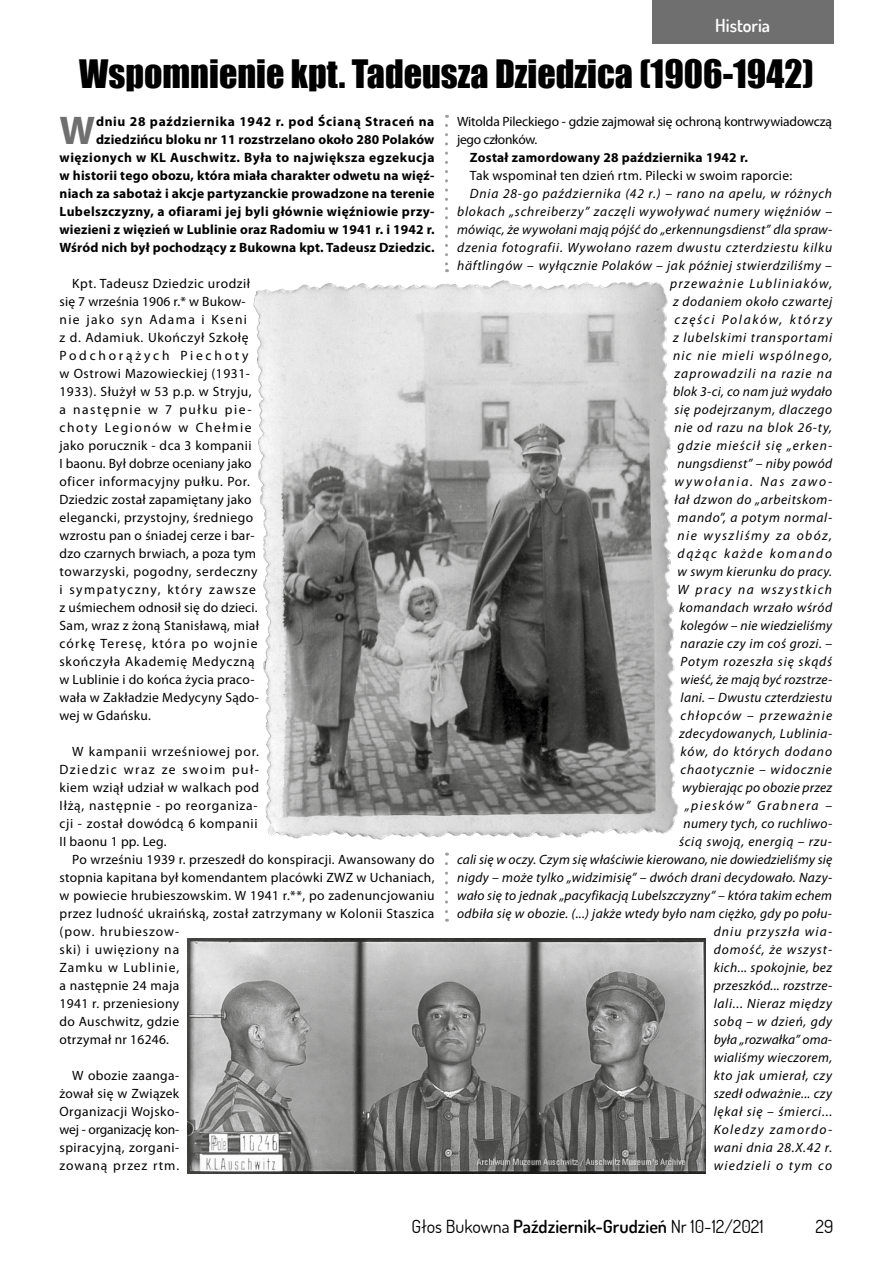
<style>
.page{position:relative;width:893px;height:1263px;background:#fff}
.page>*{position:absolute;margin:0;border:0;box-sizing:border-box;transform-origin:0 0}
.t1{font:700 40.2px "Myriad Pro";color:#706f6f}
.t2{font:36px "Impact";color:#000}
.t3{font:18px "Dosis";color:#000}
.t4{font:600 18px "Dosis";color:#fff}
.t5{font:italic 13.5px/18px "Myriad Pro";letter-spacing:.05em;color:#000;text-align:right}
.t6{font:13.5px/18px "Myriad Pro";letter-spacing:.03em;color:#000}
.t7{font:700 13.5px/18px "Myriad Pro";letter-spacing:.02em;color:#000;text-align:right}
.t8{font:13.5px/18px "Myriad Pro";letter-spacing:-.01em;color:#000}
.s1{font-style:normal}
.s2{font-weight:600}
</style>
<div class="page">
<img style="left:188px;top:938px;width:517px;height:235px">
<svg style="left:445px;top:125px;width:3px;height:147px"></svg>
<svg style="left:445px;top:863px;width:3px;height:59px"></svg>
<div style="left:652px;top:0;width:181px;height:43px;background:#706f6f"></div>
<img style="left:253px;top:280px;width:426px;height:560px">
<h3 class="t4" style="left:715px;top:13px;width:57px">Historia</h3>
<h2 class="t2" style="left:79px;top:46px;width:736px">Wspomnienie kpt. Tadeusza Dziedzica (1906-1942)</h2>
<p class="t8" style="left:457px;top:113px;width:376px">Witolda Pileckiego - gdzie zajmował się ochroną kontrwywiadowczą jego członków.</p>
<p class="t7" style="left:470px;top:148px;width:280px">Został zamordowany 28 października 1942 r.</p>
<p class="t6" style="left:470px;top:167px;width:324px">Tak wspominał ten dzień rtm. Pilecki w swoim raporcie:</p>
<p class="t5" style="left:457px;top:184px;width:377px">Dnia 28-go października (42 r.) – rano na apelu, w różnych blokach „schreiberzy” zaczęli wywoływać numery więźniów – mówiąc, że wywołani mają pójść do „erkennungsdienst” dla spraw&shy;dzenia fotografii. Wywołano razem dwustu czterdziestu kilku häftlingów <span class="s1">–</span> wyłącznie Polaków – jak później stwierdziliśmy – przeważnie Lubliniaków,<br>z dodaniem około czwartej<br>części Polaków, którzy<br>z lubelskimi transportami<br>nic nie mieli wspólnego,<br>zaprowadzili na razie na<br>blok 3-ci, co nam już wydało<br>się podejrzanym, dlaczego<br>nie od razu na blok 26-ty,<br>gdzie mieścił się „erken-<br>nungsdienst” – niby powód<br>wywołania. Nas zawo-<br>łał dzwon do „arbeitskom-<br>mando”, a potym normal-<br>nie wyszliśmy za obóz,<br>dążąc każde komando<br>w swym kierunku do pracy.<br>W pracy na wszystkich<br>komandach wrzało wśród<br>kolegów – nie wiedzieliśmy<br>narazie czy im coś grozi. –<br>Potym rozeszła się skądś<br>wieść, że mają być rozstrze-<br>lani. – Dwustu czterdziestu<br>chłopców – przeważnie<br>zdecydowanych, Lublinia-<br>ków, do których dodano<br>chaotycznie – widocznie<br>wybierając po obozie przez<br>„piesków” Grabnera –<br>numery tych, co ruchliwo-<br>ścią swoją, energią – rzu-<br>cali się w oczy. Czym się właściwie kierowano, nie dowiedzieliśmy się nigdy – może tylko „widzimisię” – dwóch drani decydowało. Nazy&shy;wało się to jednak „pacyfikacją Lubelszczyzny” – która takim echem odbiła się w obozie. (...) jakże wtedy było nam ciężko, gdy po połu&shy;dniu przyszła wia-<br>domość, że wszyst-<br>kich... spokojnie, bez<br>przeszkód... rozstrze-<br>lali... Nieraz między<br>sobą – w dzień, gdy<br>była „rozwałka” oma-<br>wialiśmy wieczorem,<br>kto jak umierał, czy<br>szedł odważnie... czy<br>lękał się – śmierci...<br>Koledzy zamordo-<br>wani dnia 28.X.42 r.<br>wiedzieli o tym co</p>
<p class="t7" style="left:60px;top:112px;width:377px">dniu 28 października 1942 r. pod Ścianą Straceń na dziedzińcu bloku nr 11 rozstrzelano około 280 Polaków więzionych w KL Auschwitz. Była to największa egzekucja w historii tego obozu, która miała charakter odwetu na więź&shy;niach za sabotaż i akcje partyzanckie prowadzone na terenie Lubelszczyzny, a ofiarami jej byli głównie więźniowie przy&shy;wiezieni z więzień w Lublinie oraz Radomiu w 1941 r. i 1942 r.<br>Wśród nich był pochodzący z Bukowna kpt. Tadeusz Dziedzic.</p>
<p class="t6" style="left:60px;top:275px;width:201px;text-indent:13px">Kpt. Tadeusz Dziedzic urodził się 7 września 1906 r.* w Bukow&shy;nie jako syn Adama i Kseni<br>z d. Adamiuk. Ukończył Szkołę<br>Podchorążych Piechoty w Ostrowi Mazowieckiej (1931-<br>1933). Służył w 53 p.p. w Stryju, a następnie w 7 pułku pie&shy;choty Legionów w Chełmie jako porucznik - dca 3 kompanii<br>I baonu. Był dobrze oceniany jako oficer informacyjny pułku. Por.<br>Dziedzic został zapamiętany jako elegancki, przystojny, średniego wzrostu pan o śniadej cerze i bar&shy;dzo czarnych brwiach, a poza tym towarzyski, pogodny, serdeczny i sympatyczny, który zawsze z uśmiechem odnosił się do dzieci.<br>Sam, wraz z żoną Stanisławą, miał córkę Teresę, która po wojnie skończyła Akademię Medyczną w Lublinie i do końca życia praco&shy;wała w Zakładzie Medycyny Sądo&shy;wej w Gdańsku.</p>
<p class="t6" style="left:60px;top:743px;width:201px;text-align:justify;text-indent:13px">W kampanii wrześniowej por.<br>Dziedzic wraz ze swoim puł&shy;kiem wziął udział w walkach pod Iłżą, następnie - po reorganiza&shy;cji - został dowódcą 6 kompanii II baonu 1 pp. Leg.</p>
<p class="t6" style="left:60px;top:851px;width:377px;text-indent:13px">Po wrześniu 1939 r. przeszedł do konspiracji. Awansowany do stopnia kapitana był komendantem placówki ZWZ w Uchaniach, w powiecie hrubieszowskim. W 1941 r.**, po zadenuncjowaniu przez ludność ukraińską, został zatrzymany w Kolonii Staszica (pow. hrubieszow-<br>ski) i uwięziony na<br>Zamku w Lublinie,<br>a następnie 24 maja<br>1941 r. przeniesiony<br>do Auschwitz, gdzie<br>otrzymał nr 16246.</p>
<p class="t6" style="left:60px;top:1067px;width:121px;text-align:justify;text-indent:13px">W obozie zaanga&shy;żował się w Związek Organizacji Wojsko&shy;wej - organizację kon&shy;spiracyjną, zorgani&shy;zowaną przez rtm.</p>
<h1 class="t1" style="left:60px;top:104px;width:37px">W</h1>
<h3 class="t3" style="left:412px;top:1214px;width:354px">Głos Bukowna <span class="s2">Październik-Grudzień</span> Nr 10-12/2021</h3>
<h3 class="t3" style="left:816px;top:1214px;width:19px">29</h3>
</div>
